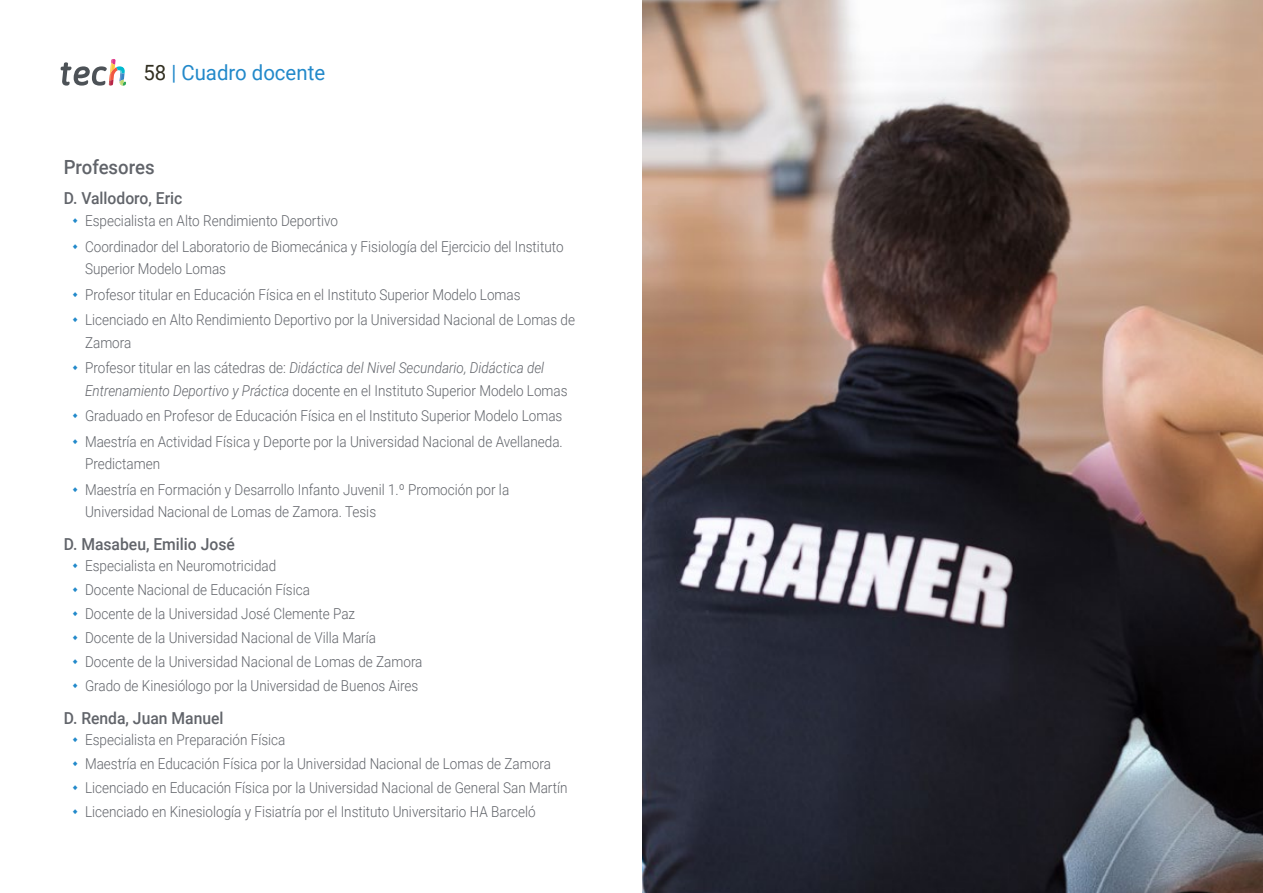
<style>
.page{position:relative;width:1263px;height:893px;background:#fff}
.page>*{position:absolute;margin:0;border:0;box-sizing:border-box;transform-origin:0 0}
.t1{font:21px "Roboto";color:#2289ca}
.t2{font:500 19.5px "Roboto";color:#61646a;scale:.95 1}
.t3{font:500 16.5px "Roboto";color:#61646a;scale:.95 1}
.t4{font:300 15px/24px "Roboto";color:#61646a;scale:.9 1}
.t5{font:italic 300 15px/25.5px "Roboto";color:#61646a;scale:.9 1}
.s1{color:#312e20}
.s2{font-style:normal}
.s3{font-style:italic}
</style>
<div class="page">
<img style="left:642px;top:0;width:621px;height:893px">
<svg style="left:61px;top:59px;width:65px;height:27px"></svg>
<h1 class="t1" style="left:144px;top:57px;width:183px"><span class="s1">58</span> | Cuadro docente</h1>
<h2 class="t2" style="left:64px;top:153px;width:97px">Profesores</h2>
<p class="t3" style="left:64px;top:186px;width:126px">D. Vallodoro, Eric</p>
<p class="t4" style="left:85px;top:208px;width:533px;line-height:25.5px">Especialista en Alto Rendimiento Deportivo<br>Coordinador del Laboratorio de Biomecánica y Fisiología del Ejercicio del Instituto</p>
<p class="t4" style="left:85px;top:256px;width:546px;line-height:25.5px">Superior Modelo Lomas<br>Profesor titular en Educación Física en el Instituto Superior Modelo Lomas<br>Licenciado en Alto Rendimiento Deportivo por la Universidad Nacional de Lomas de</p>
<p class="t5" style="left:85px;top:329px;width:512px"><span class="s2">Zamora<br>Profesor titular en las cátedras de:</span> Didáctica del Nivel Secundario, Didáctica del</p>
<p class="t4" style="left:85px;top:377px;width:538px;line-height:25.5px"><span class="s3">Entrenamiento Deportivo y Práctica</span> docente en el Instituto Superior Modelo Lomas<br>Graduado en Profesor de Educación Física en el Instituto Superior Modelo Lomas<br>Maestría en Actividad Física y Deporte por la Universidad Nacional de Avellaneda.</p>
<p class="t4" style="left:85px;top:450px;width:473px;line-height:25.5px">Predictamen<br>Maestría en Formación y Desarrollo Infanto Juvenil 1.º Promoción por la</p>
<p class="t4" style="left:85px;top:499px;width:325px">Universidad Nacional de Lomas de Zamora. Tesis</p>
<p class="t3" style="left:64px;top:533px;width:182px">D. Masabeu, Emilio José</p>
<p class="t4" style="left:85px;top:553px;width:376px">Especialista en Neuromotricidad<br>Docente Nacional de Educación Física<br>Docente de la Universidad José Clemente Paz<br>Docente de la Universidad Nacional de Villa María Docente de la Universidad Nacional de Lomas de Zamora Grado de Kinesiólogo por la Universidad de Buenos Aires</p>
<p class="t3" style="left:64px;top:706px;width:170px">D. Renda, Juan Manuel</p>
<p class="t4" style="left:85px;top:727px;width:538px">Especialista en Preparación Física<br>Maestría en Educación Física por la Universidad Nacional de Lomas de Zamora Licenciado en Educación Física por la Universidad Nacional de General San Martín Licenciado en Kinesiología y Fisiatría por el Instituto Universitario HA Barceló</p>
</div>
